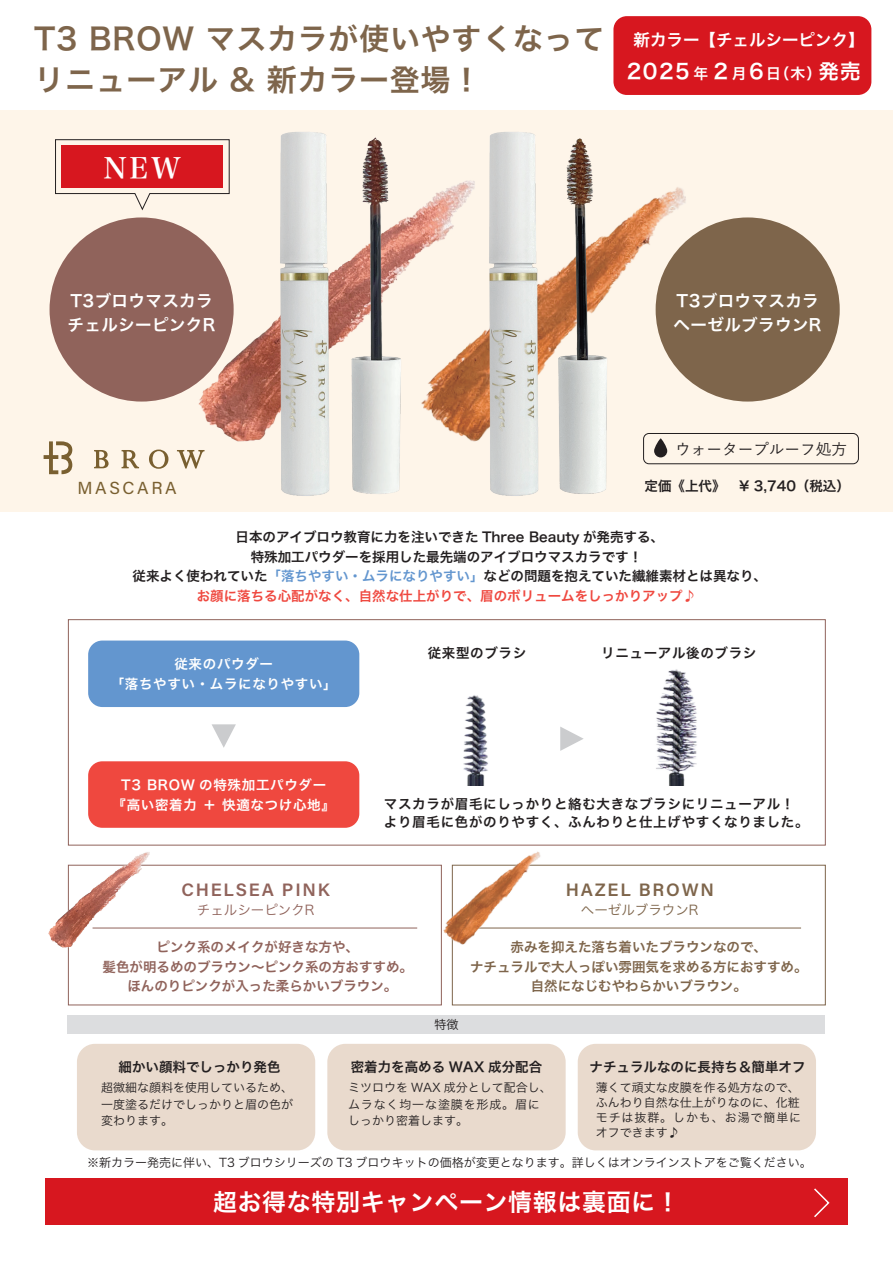
<style>
.page{position:relative;width:893px;height:1263px;background:#fff}
.page>*{position:absolute;margin:0;border:0;box-sizing:border-box;transform-origin:0 0}
.t1{font:30px/40.5px "Hira Kaku Pro W6";letter-spacing:.025em;color:#7e654b}
.t2{font:28.5px "Hira Min Pro W6";color:#fff}
.t3{font:24px "Hira Kaku Pro W6";letter-spacing:.025em;color:#fff}
.t4{font:20.55px "Hira Kaku Pro W6";letter-spacing:.07em;color:#fff}
.t5{font:600 18px "Acumin Pro";letter-spacing:.1em;color:#90635b}
.t6{font:600 18px "Acumin Pro";letter-spacing:.1em;color:#7e654b}
.t7{font:17.4px "Acumin Pro";letter-spacing:.15em;color:#795f30}
.t8{font:16.5px/24px "Hira Kaku Pro W6";letter-spacing:.025em;color:#fff}
.t9{font:16.5px "Hira Kaku Pro W6";color:#fff}
.t10{font:500 15.6px "Yu Go";color:#231f20}
.t11{font:13.5px/19.5px "Hira Kaku Pro W6";color:#231f20;text-align:center}
.t12{font:13.5px/18px "Hira Kaku Pro W6";letter-spacing:.05em;color:#231f20}
.t13{font:13.5px/19.5px "Hira Kaku Pro W6";color:#7e654b;text-align:center}
.t14{font:13.5px "Hira Kaku Pro W6";color:#90635b}
.t15{font:13.5px "Hira Kaku Pro W6";letter-spacing:.05em;color:#fff}
.t16{font:13.5px "Hira Kaku Pro W3";color:#90635b}
.t17{font:13.5px "Hira Kaku Pro W3";color:#7e654b}
.t18{font:12px/16.5px "Hira Kaku Pro W3";color:#231f20}
.t19{font:12px "Koz Go Pr 6 N";color:#231f20}
.s1{font-size:14.85px}
.s2{color:#6396cf}
.s3{color:#ef483f}
</style>
<div class="page">
<div style="left:0;top:111px;width:893px;height:401px;background:#fef5e9"></div>
<img style="left:615px;top:187px;width:109px;height:278px">
<img style="left:161px;top:181px;width:314px;height:281px">
<img style="left:554px;top:138px;width:61px;height:356px">
<img style="left:266px;top:132px;width:69px;height:364px">
<img style="left:475px;top:132px;width:79px;height:364px">
<img style="left:335px;top:137px;width:83px;height:357px">
<div style="left:50px;top:217px;width:184px;height:185px;background:#90635b;border-radius:50%"></div>
<div style="left:656px;top:217px;width:184px;height:185px;background:#7e654b;border-radius:50%"></div>
<div style="left:613px;top:16px;width:258px;height:79px;background:#d7171f;border-radius:13px"></div>
<svg style="left:55px;top:139px;width:175px;height:72px"></svg>
<hr style="left:93px;top:928px;width:324px;height:1px;background:#90635b">
<hr style="left:476px;top:928px;width:325px;height:1px;background:#7e654b">
<div style="left:88px;top:640px;width:271px;height:67px;background:#6396cf;border-radius:14px"></div>
<div style="left:88px;top:761px;width:271px;height:67px;background:#ef483f;border-radius:14px"></div>
<div style="left:77px;top:1044px;width:238px;height:106px;background:#e9dacd;border-radius:18px"></div>
<div style="left:327px;top:1044px;width:239px;height:106px;background:#e9dacd;border-radius:18px"></div>
<div style="left:578px;top:1044px;width:238px;height:106px;background:#e9dacd;border-radius:18px"></div>
<svg style="left:654px;top:438px;width:13px;height:19px"></svg>
<div style="left:643px;top:433px;width:216px;height:31px;border:1px solid #231f20;border-radius:5px"></div>
<div style="left:68px;top:1015px;width:757px;height:19px;background:#dcdddf"></div>
<div style="left:68px;top:865px;width:374px;height:140px;border:1px solid #90635b"></div>
<div style="left:68px;top:619px;width:758px;height:226px;border:1px solid #90635b"></div>
<div style="left:45px;top:1178px;width:803px;height:46px;background:#d7171f"></div>
<div style="left:452px;top:865px;width:374px;height:140px;border:1px solid #7e654b"></div>
<svg style="left:44px;top:441px;width:28px;height:33px"></svg>
<svg style="left:94px;top:450px;width:15px;height:18px"></svg>
<svg style="left:122px;top:450px;width:17px;height:18px"></svg>
<svg style="left:149px;top:450px;width:19px;height:19px"></svg>
<svg style="left:177px;top:450px;width:28px;height:19px"></svg>
<svg style="left:212px;top:724px;width:24px;height:24px"></svg>
<svg style="left:560px;top:727px;width:24px;height:24px"></svg>
<img style="left:437px;top:851px;width:117px;height:104px">
<img style="left:48px;top:837px;width:112px;height:119px">
<img style="left:463px;top:695px;width:25px;height:91px">
<img style="left:656px;top:669px;width:41px;height:117px">
<svg style="left:814px;top:1188px;width:16px;height:30px"></svg>
<h1 class="t1" style="left:34px;top:17px;width:572px">T3 BROW マスカラが使いやすくなってリニューアル &amp; 新カラー登場！</h1>
<h2 class="t2" style="left:104px;top:143px;width:79px">NEW</h2>
<p class="t9" style="left:634px;top:25px;width:232px">新カラー【チェルシーピンク】</p>
<h3 class="t4" style="left:627px;top:52px;width:235px">2025 <span class="s1">年</span> 2 <span class="s1">月</span>6<span class="s1">日（木）</span>発売</h3>
<p class="t8" style="left:68px;top:288px;width:150px">T3ブロウマスカラチェルシーピンクR</p>
<p class="t8" style="left:674px;top:288px;width:150px">T3ブロウマスカラヘーゼルブラウンR</p>
<p class="t7" style="left:77px;top:476px;width:101px">MASCARA</p>
<p class="t10" style="left:675px;top:435px;width:173px">ウォータープルーフ処方</p>
<p class="t11" style="left:644px;top:475px;width:207px">定価《上代》　¥ 3,740（税込）</p>
<p class="t11" style="left:133px;top:527px;width:636px">日本のアイブロウ教育に力を注いできた Three Beauty が発売する、<br>特殊加工パウダーを採用した最先端のアイブロウマスカラです！<br>従来よく使われていた<span class="s2">「落ちやすい・ムラになりやすい」</span>などの問題を抱えていた繊維素材とは異なり、<span class="s3">お顔に落ちる心配がなく、自然な仕上がりで、眉のボリュームをしっかりアップ♪</span></p>
<p class="t15" style="left:174px;top:652px;width:100px">従来のパウダー</p>
<p class="t15" style="left:111px;top:671px;width:228px">「落ちやすい・ムラになりやすい」</p>
<p class="t15" style="left:121px;top:773px;width:206px">T3 BROW の特殊加工パウダー</p>
<p class="t15" style="left:113px;top:793px;width:224px">『高い密着力 ＋ 快適なつけ心地』</p>
<p class="t12" style="left:428px;top:643px;width:100px">従来型のブラシ</p>
<p class="t12" style="left:601px;top:643px;width:157px">リニューアル後のブラシ</p>
<p class="t12" style="left:384px;top:794px;width:426px">マスカラが眉毛にしっかりと絡む大きなブラシにリニューアル！より眉毛に色がのりやすく、ふんわりと仕上げやすくなりました。</p>
<h3 class="t5" style="left:181px;top:877px;width:150px">CHELSEA PINK</h3>
<h3 class="t6" style="left:566px;top:877px;width:150px">HAZEL BROWN</h3>
<p class="t16" style="left:197px;top:898px;width:119px">チェルシーピンクR</p>
<p class="t17" style="left:581px;top:898px;width:119px">ヘーゼルブラウンR</p>
<p class="t13" style="left:470px;top:937px;width:339px">赤みを抑えた落ち着いたブラウンなので、<br>ナチュラルで大人っぽい雰囲気を求める方におすすめ。自然になじむやわらかいブラウン。</p>
<p class="t14" style="left:157px;top:935px;width:204px">ピンク系のメイクが好きな方や、</p>
<p class="t14" style="left:103px;top:955px;width:312px">髪色が明るめのブラウン～ピンク系の方おすすめ。</p>
<p class="t14" style="left:127px;top:974px;width:271px">ほんのりピンクが入った柔らかいブラウン。</p>
<p class="t11" style="left:119px;top:1056px;width:163px">細かい顔料でしっかり発色</p>
<p class="t18" style="left:101px;top:1079px;width:193px;text-align:justify">超微細な顔料を使用しているため、一度塗るだけでしっかりと眉の色が変わります。</p>
<p class="t19" style="left:434px;top:1017px;width:25px">特徴</p>
<p class="t11" style="left:351px;top:1056px;width:193px">密着力を高める WAX 成分配合</p>
<p class="t18" style="left:348px;top:1079px;width:205px">ミツロウを WAX 成分として配合し、ムラなく均一な塗膜を形成。眉にしっかり密着します。</p>
<p class="t11" style="left:590px;top:1056px;width:218px">ナチュラルなのに長持ち＆簡単オフ</p>
<p class="t18" style="left:596px;top:1079px;width:207px;line-height:15px">薄くて頑丈な皮膜を作る処方なので、ふんわり自然な仕上がりなのに、化粧モチは抜群。しかも、お湯で簡単にオフできます♪</p>
<p class="t18" style="left:87px;top:1154px;width:726px">※新カラー発売に伴い、T3 ブロウシリーズの T3 ブロウキットの価格が変更となります。詳しくはオンラインストアをご覧ください。</p>
<h3 class="t3" style="left:213px;top:1180px;width:468px">超お得な特別キャンペーン情報は裏面に！</h3>
</div>
